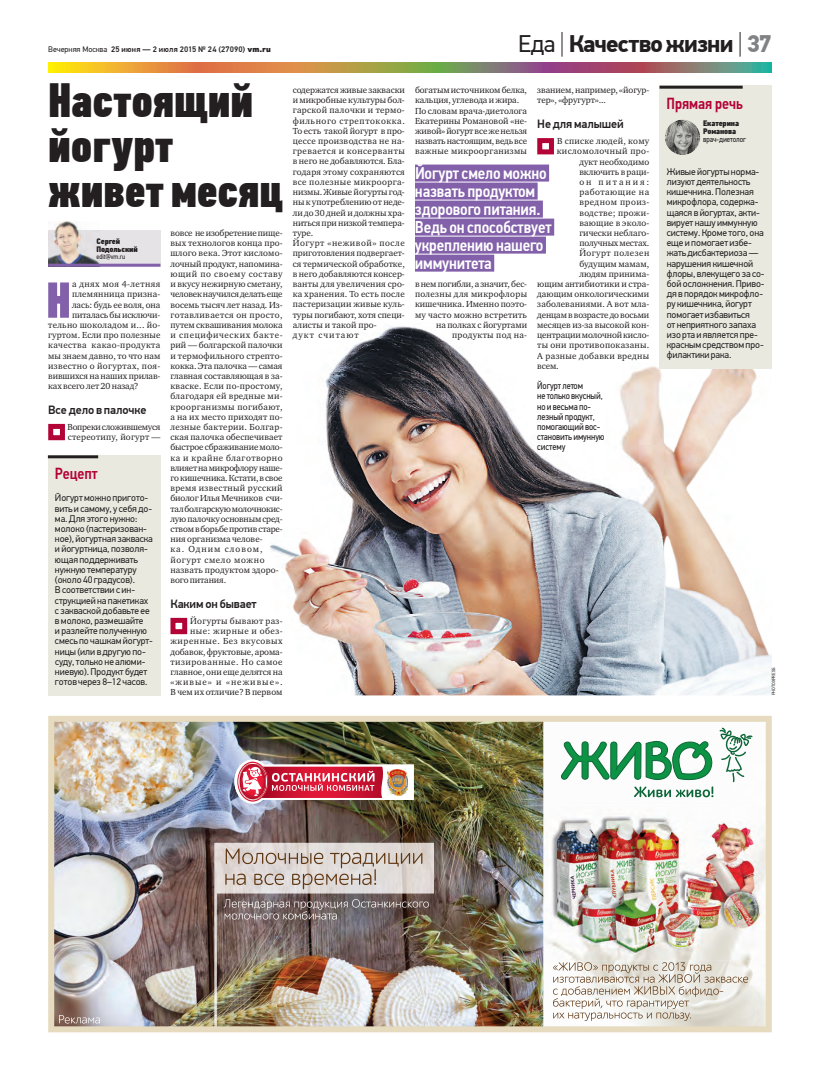
<style>
.page{position:relative;width:820px;height:1078px;background:#fff}
.page>*{position:absolute;margin:0;border:0;box-sizing:border-box;transform-origin:0 0}
.t1{font:50.6px "PF Din Text Comp Pro X Black";color:#8361aa}
.t2{font:48px/45px "PF Din Text Comp Pro X Black";letter-spacing:-.005em;color:#231f20}
.t3{font:700 24px "PF Din Text Pro";letter-spacing:-.04em;color:#231f20}
.t4{font:500 17px/18px "PF Din Text Cond Pro";letter-spacing:-.01em;color:#fff}
.t5{font:500 16px "PF Din Text Cond Pro";letter-spacing:-.005em;color:#b30437}
.t6{font:500 12px "PF Din Text Pro";letter-spacing:-.01em;color:#231f20}
.t7{font:9.6px/10.2px "PF Din Text Pro";letter-spacing:-.01em;color:#231f20}
.t8{font:9.6px/10.2px "PF Din Text Cond Pro";letter-spacing:-.01em;color:#231f20}
.t9{font:9px/10.2px "Charter ITC";letter-spacing:.005em;color:#231f20}
.t10{font:9px/10.2px "Charter ITC";letter-spacing:.03em;color:#231f20;text-align:right}
.t11{font:9px/10.2px "Charter ITC";letter-spacing:.035em;color:#231f20}
.t12{font:9px/10.2px "Charter ITC";letter-spacing:-.03em;color:#231f20}
.t13{font:9px "Charter ITC";letter-spacing:.025em;color:#231f20}
.t14{font:9px "Charter ITC";letter-spacing:.04em;color:#231f20}
.t15{font:9px "Charter ITC";letter-spacing:.045em;color:#231f20}
.t16{font:500 8px "PF Din Text Pro";letter-spacing:.01em;color:#231f20}
.t17{font:8px/8px "PF Din Text Cond Pro X Black";letter-spacing:-.01em;color:#231f20}
.t18{font:8px "PF Din Text Cond Pro";letter-spacing:-.01em;color:#231f20}
.t19{font:7px "PF Din Text Cond Pro";letter-spacing:-.01em;color:#231f20}
.t20{font:4.5px "PF Din Text Pro";color:#231f20}
.s1{font-weight:400}
.s2{font-weight:900}
.s3{color:#808285}
</style>
<div class="page">
<svg style="left:48px;top:62px;width:723px;height:11px;background:#af8756"></svg>
<svg style="left:561px;top:32px;width:1px;height:25px"></svg>
<svg style="left:739px;top:32px;width:1px;height:25px"></svg>
<div style="left:170px;top:617px;width:17px;height:17px;border:5px solid #b30437"></div>
<div style="left:537px;top:138px;width:16px;height:16px;border:5px solid #b30437"></div>
<img style="left:48px;top:715px;width:723px;height:317px">
<div style="left:48px;top:424px;width:17px;height:16px;border:5px solid #b30437"></div>
<div style="left:415px;top:164px;width:134px;height:17px;background:#8361aa"></div>
<div style="left:415px;top:182px;width:122px;height:17px;background:#8361aa"></div>
<div style="left:415px;top:200px;width:127px;height:17px;background:#8361aa"></div>
<div style="left:415px;top:218px;width:139px;height:17px;background:#8361aa"></div>
<div style="left:415px;top:236px;width:130px;height:17px;background:#8361aa"></div>
<div style="left:415px;top:254px;width:79px;height:17px;background:#8361aa"></div>
<div style="left:48px;top:455px;width:112px;height:240px;background:#e9e9df"></div>
<hr style="left:48px;top:455px;width:50px;height:3px;background:#231f20">
<img style="left:270px;top:326px;width:394px;height:369px">
<img style="left:664px;top:368px;width:107px;height:327px">
<svg style="left:270px;top:326px;width:12px;height:208px"></svg>
<svg style="left:270px;top:568px;width:8px;height:6px"></svg>
<svg style="left:270px;top:616px;width:12px;height:79px"></svg>
<img style="left:537px;top:326px;width:111px;height:3px">
<img style="left:537px;top:331px;width:111px;height:9px">
<img style="left:537px;top:344px;width:112px;height:6px">
<img style="left:537px;top:352px;width:112px;height:8px">
<img style="left:537px;top:364px;width:21px;height:5px">
<img style="left:436px;top:326px;width:91px;height:4px">
<img style="left:452px;top:333px;width:74px;height:7px">
<img style="left:293px;top:326px;width:83px;height:4px">
<img style="left:292px;top:333px;width:66px;height:7px">
<div style="left:659px;top:86px;width:112px;height:282px;background:#e9e9df"></div>
<img style="left:664px;top:120px;width:36px;height:35px;border-radius:50%">
<hr style="left:659px;top:86px;width:83px;height:3px;background:#231f20">
<div style="left:48px;top:230px;width:112px;height:36px;background:#e6e3e6"></div>
<img style="left:55px;top:221px;width:24px;height:9px">
<img style="left:48px;top:230px;width:52px;height:33px">
<hr style="left:48px;top:263px;width:112px;height:3px;background:#8361aa">
<p class="t16" style="left:48px;top:46px;width:224px"><span class="s1">Вечерняя Москва</span> 25 июня — 2 июля 2015 № 24 (27090) <span class="s2">vm.ru</span></p>
<h3 class="t3" style="left:518px;top:34px;width:255px"><span class="s1">Еда</span> Качествожизни <span class="s3">37</span></h3>
<h2 class="t2" style="left:48px;top:83px;width:236px">Настоящий йогурт живет месяц</h2>
<p class="t17" style="left:96px;top:238px;width:43px">Сергей<br>Подольский</p>
<p class="t19" style="left:96px;top:254px;width:30px">edit@vm.ru</p>
<h1 class="t1" style="left:46px;top:280px;width:26px">Н</h1>
<p class="t15" style="left:72px;top:280px;width:90px">а днях моя 4-летняя</p>
<p class="t9" style="left:72px;top:290px;width:90px">племянница призна-</p>
<p class="t9" style="left:72px;top:300px;width:90px">лась: будь ее воля, она</p>
<p class="t9" style="left:72px;top:310px;width:90px">питалась бы исключи-</p>
<p class="t13" style="left:48px;top:321px;width:114px">тельно шоколадом и... йо-</p>
<p class="t9" style="left:48px;top:330px;width:114px">гуртом. Eсли про полезные</p>
<p class="t14" style="left:48px;top:341px;width:114px">качества какао-продукта</p>
<p class="t9" style="left:48px;top:351px;width:114px">мы знаем давно, то что нам</p>
<p class="t11" style="left:48px;top:361px;width:114px">известно о йогуртах, поя-</p>
<p class="t9" style="left:48px;top:371px;width:114px">вившихся на наших прилав-</p>
<p class="t9" style="left:48px;top:381px;width:92px">ках всего лет 20 назад?</p>
<h3 class="t6" style="left:48px;top:404px;width:100px">Все дело в палочке</h3>
<p class="t12" style="left:67px;top:422px;width:94px">Вопреки сложившемуся стереотипу, йогурт —</p>
<h3 class="t5" style="left:55px;top:466px;width:44px">Рецепт</h3>
<p class="t7" style="left:55px;top:494px;width:99px">Йогуртможно пригото&shy;вить и самому, у себядо&shy;ма. Для этого нужно: молоко (пастеризован&shy;ное), йогуртная закваска и йогуртница, позволя&shy;ющая поддерживать нужнуютемпературу (около 40 градусов).<br>Всоответствии с ин&shy;струкцией на пакетиках с закваскойдобавьте ее вмолоко, размешайте<br>и разлейте полученную смесь по чашкамйогурт&shy;ницы (или вдругуюпо&shy;суду, только не алюми&shy;ниевую). Продукт будет готов через 8–12 часов.</p>
<p class="t9" style="left:170px;top:228px;width:114px">вовсе не изобретение пище&shy;вых технологов конца про&shy;шлого века. Этот кисломо&shy;лочный продукт, напомина&shy;ющий по своему составу и вкусу нежирную сметану, человек научился делать еще восемь тысяч лет назад. Из&shy;готавливается он просто, путем сквашивания молока и специфических бакте&shy;рий — болгарской палочки и термофильного стрепто&shy;кокка. Эта палочка — самая главная составляющая в за&shy;кваске. Если по-простому, благодаря ей вредные ми&shy;кроорганизмы погибают, а на их место приходят по&shy;лезные бактерии. Болгар&shy;ская палочка обеспечивает быстрое сбраживание моло&shy;ка и крайне благотворно влияет на микрофлору наше&shy;го кишечника. Кстати, в свое время известный русский биолог Илья Мечников счи&shy;тал болгарскую молочнокис&shy;лую палочку основным сред&shy;ством в борьбе против старе&shy;ния организма челове-<br>ка. Одним словом, йогурт смело можно назвать продуктом здоро&shy;вого питания.</p>
<h3 class="t6" style="left:170px;top:598px;width:88px">Каким он бывает</h3>
<p class="t10" style="left:170px;top:616px;width:114px">Йогурты бывают раз&shy;ные: жирные и обез&shy;жиренные. Без вкусовых добавок, фруктовые, арома&shy;тизированные. Но самое главное, они еще делятся на «живые» и «неживые».<br>В чем их отличие? В первом</p>
<p class="t9" style="left:292px;top:86px;width:114px">содержатся живые закваски и микробные культуры бол&shy;гарской палочки и термо&shy;фильного стрептококка.<br>То есть такой йогурт в про&shy;цессе производства не на&shy;гревается и консерванты в него не добавляются. Бла&shy;годаря этому сохраняются все полезные микроорга&shy;низмы. Живые йогурты год&shy;ны к употреблению от неде&shy;ли до 30 дней и должны хра&shy;ниться при низкой темпера&shy;туре.<br>Йогурт «неживой» после приготовления подвергает&shy;ся термической обработке, в него добавляются консер&shy;ванты для увеличения сро&shy;ка хранения. То есть после пастеризации живые куль&shy;туры погибают, хотя специ-</p>
<p class="t11" style="left:292px;top:320px;width:85px">алисты и такой про&shy;дукт считают</p>
<p class="t9" style="left:415px;top:86px;width:114px">богатым источником белка, кальция, углевода и жира.<br>По словам врача-диетолога<br>Екатерины Романовой «не&shy;живой» йогурт все же нельзя назвать настоящим, ведь все важные микроорганизмы</p>
<p class="t9" style="left:537px;top:86px;width:114px">званием, например, «йогур&shy;тер», «фругурт»...</p>
<h3 class="t6" style="left:537px;top:119px;width:88px">Не для малышей</h3>
<p class="t9" style="left:537px;top:137px;width:114px;text-align:right">В списке людей, кому кисломолочный про&shy;дукт необходимо включить в раци-<br>он питания:<br>р аботающие на<br>вредном произ-<br>водстве; прожи-<br>вающие в эколо-<br>гически неблаго-<br>получных местах.<br>Йогурт полезен<br>будущим мамам,<br>людям принима-<br>ющим антибиотики и стра&shy;дающим онкологическими заболеваниями. А вот мла&shy;денцам в возрасте до восьми</p>
<h3 class="t4" style="left:415px;top:165px;width:138px">Йогурт смело можно назвать продуктом здорового питания.<br>Ведь он способствует укреплениюнашего иммунитета</h3>
<p class="t9" style="left:415px;top:279px;width:114px;text-align:justify">в нем погибли, а значит, бес&shy;полезны для микрофлоры кишечника. Именно поэто&shy;му часто можно встретить</p>
<p class="t9" style="left:436px;top:320px;width:93px;text-align:right">на полках с йогуртами продукты под на-</p>
<p class="t9" style="left:537px;top:320px;width:114px;text-align:justify">месяцев из-за высокой кон&shy;центрации молочной кисло&shy;ты они противопоказаны.<br>А разные добавки вредны всем.</p>
<p class="t8" style="left:537px;top:381px;width:69px">Йогурт летом<br>не только вкусный, но и весьма по&shy;лезный продукт, помогающий вос&shy;становить имунную систему</p>
<h3 class="t5" style="left:666px;top:96px;width:78px">Прямая речь</h3>
<p class="t17" style="left:702px;top:120px;width:37px">Екатерина<br>Романова</p>
<p class="t18" style="left:702px;top:136px;width:44px">врач-диетолог</p>
<p class="t7" style="left:666px;top:167px;width:99px">Живые йогуртынорма&shy;лизуютдеятельность кишечника. Полезная микрофлора, содержа&shy;щаяся в йогуртах, акти&shy;вирует нашу иммунную систему. Кроме того, она еще и помогает избе&shy;жатьдисбактериоза — нарушения кишечной флоры, влекущего за со&shy;бой осложнения. Приво&shy;дя в порядокмикрофло&shy;ру кишечника, йогурт помогает избавиться<br>от неприятного запаха изо рта и является пре&shy;краснымсредствомпро&shy;филактики рака.</p>
<p class="t20" style="left:771px;top:695px;width:29px;rotate:-90deg">PHOTOXPRESS</p>
</div>
